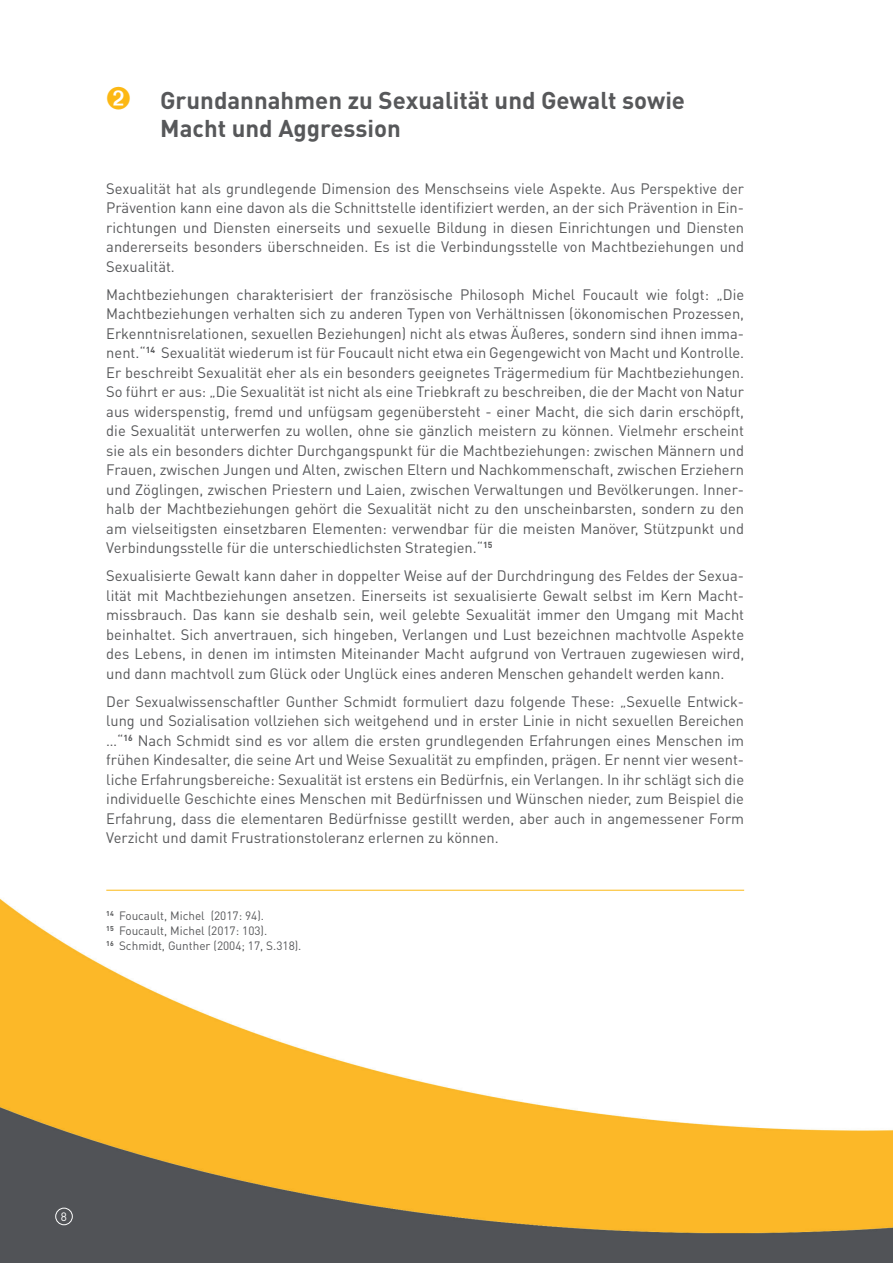
<style>
.page{position:relative;width:893px;height:1263px;background:#fff}
.page>*{position:absolute;margin:0;border:0;box-sizing:border-box;transform-origin:0 0}
.t1{font:700 24px/28.5px "DIN Pro";color:#57585a}
.t2{font:15px/19.5px "DIN Pro";color:#57585a;text-align:justify}
.t3{font:12px/15px "DIN Pro";color:#57585a}
.t4{font:12px "DIN Pro";color:#fff}
.s1{color:#fcb814}
</style>
<div class="page">
<img style="left:0;top:889px;width:893px;height:374px">
<hr style="left:106px;top:890px;width:638px;height:1px;background:#fcb814">
<div style="left:55px;top:1208px;width:18px;height:17px;border:1px solid #fff;border-radius:50%"></div>
<h1 class="t1" style="left:160px;top:85px;width:526px;text-indent:-54px"><span class="s1">➋</span> Grundannahmen zu Sexualität und Gewalt sowie<br>Macht und Aggression</h1>
<p class="t2" style="left:106px;top:178px;width:639px">Sexualität hat als grundlegende Dimension des Menschseins viele Aspekte. Aus Perspektive der Prävention kann eine davon als die Schnittstelle identifiziert werden, an der sich Prävention in Ein&shy;richtungen und Diensten einerseits und sexuelle Bildung in diesen Einrichtungen und Diensten andererseits besonders überschneiden. Es ist die Verbindungsstelle von Machtbeziehungen und Sexualität.</p>
<p class="t2" style="left:106px;top:284px;width:639px">Machtbeziehungen charakterisiert der französische Philosoph Michel Foucault wie folgt: „Die Machtbeziehungen verhalten sich zu anderen Typen von Verhältnissen (ökonomischen Prozessen, Erkenntnisrelationen, sexuellen Beziehungen) nicht als etwas Äußeres, sondern sind ihnen imma&shy;nent.“<sup>14</sup> Sexualität wiederum ist für Foucault nicht etwa ein Gegengewicht von Macht und Kontrolle.<br>Er beschreibt Sexualität eher als ein besonders geeignetes Trägermedium für Machtbeziehungen.<br>So führt er aus: „Die Sexualität ist nicht als eine Triebkraft zu beschreiben, die der Macht von Natur aus widerspenstig, fremd und unfügsam gegenübersteht - einer Macht, die sich darin erschöpft, die Sexualität unterwerfen zu wollen, ohne sie gänzlich meistern zu können. Vielmehr erscheint sie als ein besonders dichter Durchgangspunkt für die Machtbeziehungen: zwischen Männern und Frauen, zwischen Jungen und Alten, zwischen Eltern und Nachkommenschaft, zwischen Erziehern und Zöglingen, zwischen Priestern und Laien, zwischen Verwaltungen und Bevölkerungen. Inner&shy;halb der Machtbeziehungen gehört die Sexualität nicht zu den unscheinbarsten, sondern zu den am vielseitigsten einsetzbaren Elementen: verwendbar für die meisten Manöver, Stützpunkt und Verbindungsstelle für die unterschiedlichsten Strategien.“<sup>15</sup></p>
<p class="t2" style="left:106px;top:565px;width:639px">Sexualisierte Gewalt kann daher in doppelter Weise auf der Durchdringung des Feldes der Sexua&shy;lität mit Machtbeziehungen ansetzen. Einerseits ist sexualisierte Gewalt selbst im Kern Macht&shy;missbrauch. Das kann sie deshalb sein, weil gelebte Sexualität immer den Umgang mit Macht beinhaltet. Sich anvertrauen, sich hingeben, Verlangen und Lust bezeichnen machtvolle Aspekte des Lebens, in denen im intimsten Miteinander Macht aufgrund von Vertrauen zugewiesen wird, und dann machtvoll zum Glück oder Unglück eines anderen Menschen gehandelt werden kann.</p>
<p class="t2" style="left:106px;top:691px;width:639px">Der Sexualwissenschaftler Gunther Schmidt formuliert dazu folgende These: „Sexuelle Entwick&shy;lung und Sozialisation vollziehen sich weitgehend und in erster Linie in nicht sexuellen Bereichen …“<sup>16</sup> Nach Schmidt sind es vor allem die ersten grundlegenden Erfahrungen eines Menschen im frühen Kindesalter, die seine Art und Weise Sexualität zu empfinden, prägen. Er nennt vier wesent&shy;liche Erfahrungsbereiche: Sexualität ist erstens ein Bedürfnis, ein Verlangen. In ihr schlägt sich die individuelle Geschichte eines Menschen mit Bedürfnissen und Wünschen nieder, zum Beispiel die Erfahrung, dass die elementaren Bedürfnisse gestillt werden, aber auch in angemessener Form Verzicht und damit Frustrationstoleranz erlernen zu können.</p>
<p class="t3" style="left:106px;top:907px;width:197px"><sup>14</sup> Foucault, Michel (2017: 94).<br><sup>15</sup> Foucault, Michel (2017: 103).<br><sup>16</sup> Schmidt, Gunther (2004; 17, S.318).</p>
<p class="t4" style="left:61px;top:1208px;width:8px">8</p>
</div>
